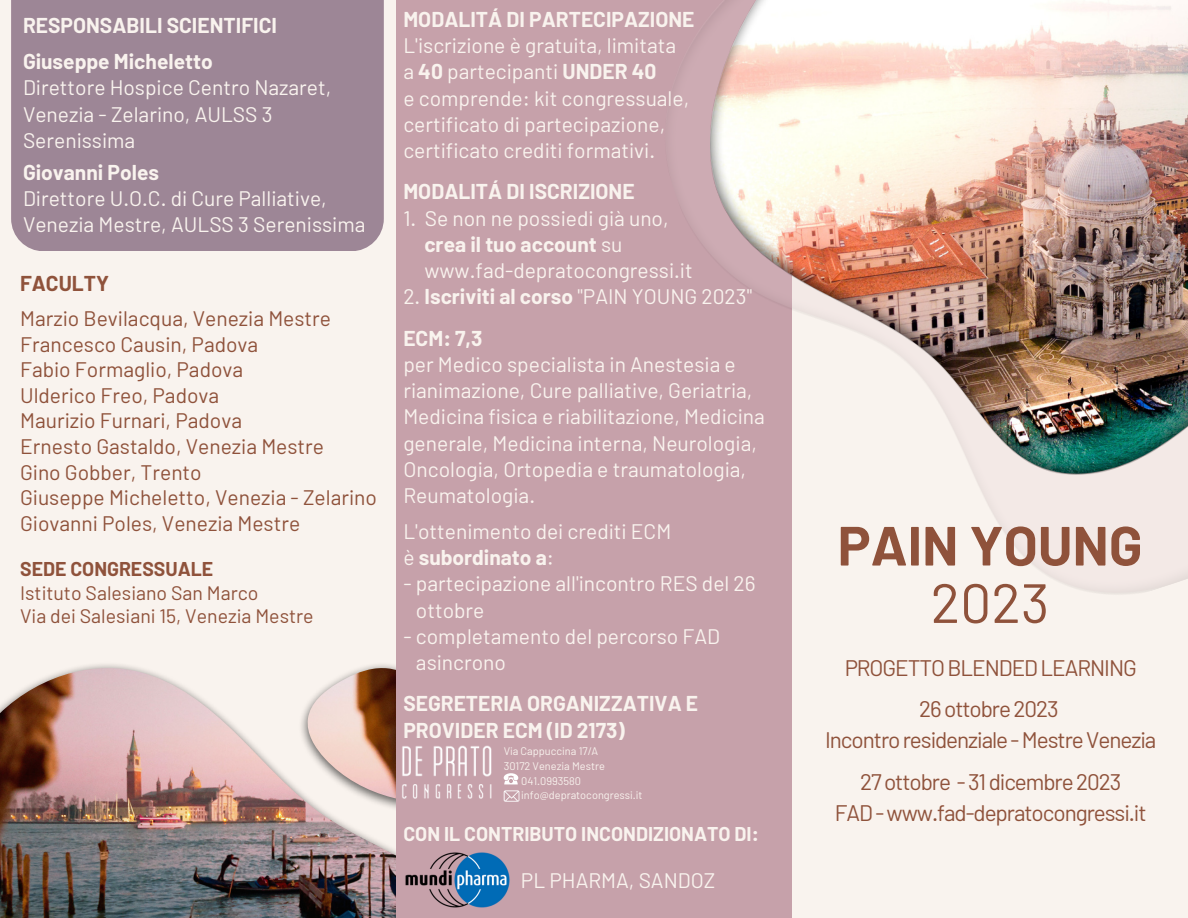
<style>
.page{position:relative;width:1188px;height:918px;background:#f9f3ee}
.page>*{position:absolute;margin:0;border:0;box-sizing:border-box;transform-origin:0 0}
.t1{font:700 55.2px/57.3px "Barlow";color:#8f523b;text-align:center}
.t2{font:22.5px "Barlow";letter-spacing:-.045em;color:#8f523b}
.t3{font:21px/26.2px "Barlow";color:#f9f3ee}
.t4{font:21px "Barlow";color:#8f523b}
.t5{font:700 21px/26.2px "Barlow";color:#f9f3ee}
.t6{font:700 21px "Barlow";color:#8f523b}
.t7{font:19.5px "Barlow";color:#8f523b}
.t8{font:700 19.5px "Barlow";color:#f9f3ee}
.t9{font:700 19.5px "Barlow";color:#8f523b}
.t10{font:10.95px "Barlow";color:#f9f3ee}
.s1{font-weight:700}
.s2{font-weight:400}
</style>
<div class="page">
<img style="left:0;top:664px;width:396px;height:254px">
<div style="left:396px;top:0;width:396px;height:918px;background:#c6a1aa"></div>
<img style="left:613px;top:0;width:575px;height:694px">
<img style="left:710px;top:0;width:478px;height:474px">
<div style="left:11px;top:0;width:372px;height:251px;background:#9d8696"></div>
<svg style="left:504px;top:773px;width:14px;height:11px"></svg>
<svg style="left:504px;top:790px;width:15px;height:12px"></svg>
<img style="left:401px;top:745px;width:91px;height:56px">
<img style="left:403px;top:850px;width:108px;height:60px">
<p class="t5" style="left:23px;top:12px;width:255px">RESPONSABILI SCIENTIFICI</p>
<p class="t5" style="left:23px;top:48px;width:191px">Giuseppe Micheletto</p>
<p class="t3" style="left:23px;top:74px;width:310px">Direttore Hospice Centro Nazaret,</p>
<p class="t3" style="left:23px;top:100px;width:251px">Venezia - Zelarino, AULSS 3<br>Serenissima</p>
<p class="t5" style="left:23px;top:158px;width:138px">Giovanni Poles</p>
<p class="t3" style="left:23px;top:184px;width:305px">Direttore U.O.C. di Cure Palliative,</p>
<p class="t3" style="left:23px;top:211px;width:344px">Venezia Mestre, AULSS 3 Serenissima</p>
<p class="t6" style="left:20px;top:270px;width:91px">FACULTY</p>
<p class="t4" style="left:20px;top:305px;width:312px">Marzio Bevilacqua, Venezia Mestre</p>
<p class="t4" style="left:20px;top:331px;width:240px">Francesco Causin, Padova</p>
<p class="t4" style="left:20px;top:356px;width:225px">Fabio Formaglio, Padova</p>
<p class="t4" style="left:20px;top:382px;width:201px">Ulderico Freo, Padova</p>
<p class="t4" style="left:20px;top:407px;width:223px">Maurizio Furnari, Padova</p>
<p class="t4" style="left:20px;top:433px;width:305px">Ernesto Gastaldo, Venezia Mestre</p>
<p class="t4" style="left:20px;top:459px;width:183px">Gino Gobber, Trento</p>
<p class="t4" style="left:20px;top:484px;width:358px">Giuseppe Micheletto, Venezia - Zelarino</p>
<p class="t4" style="left:20px;top:510px;width:282px">Giovanni Poles, Venezia Mestre</p>
<p class="t9" style="left:20px;top:556px;width:195px">SEDE CONGRESSUALE</p>
<p class="t7" style="left:20px;top:580px;width:240px">Istituto Salesiano San Marco</p>
<p class="t7" style="left:20px;top:604px;width:295px">Via dei Salesiani 15, Venezia Mestre</p>
<p class="t5" style="left:403px;top:5px;width:293px">MODALITÁ DI PARTECIPAZIONE</p>
<p class="t3" style="left:403px;top:32px;width:274px">L'iscrizione è gratuita, limitata</p>
<p class="t3" style="left:403px;top:58px;width:255px">a <span class="s1">40</span> partecipanti <span class="s1">UNDER 40</span></p>
<p class="t3" style="left:403px;top:84px;width:287px">e comprende: kit congressuale, certificato di partecipazione,</p>
<p class="t3" style="left:403px;top:137px;width:253px">certificato crediti formativi.</p>
<p class="t5" style="left:403px;top:178px;width:233px">MODALITÁ DI ISCRIZIONE</p>
<p class="t3" style="left:403px;top:204px;width:267px">1. Se non ne possiedi già uno,</p>
<p class="t5" style="left:424px;top:230px;width:200px">crea il tuo account <span class="s2">su</span></p>
<p class="t3" style="left:424px;top:257px;width:270px">www.fad-depratocongressi.it</p>
<p class="t3" style="left:403px;top:283px;width:350px">2. <span class="s1">Iscriviti al corso</span> "PAIN YOUNG 2023"</p>
<p class="t5" style="left:403px;top:324px;width:81px">ECM: 7,3</p>
<p class="t3" style="left:403px;top:350px;width:363px">per Medico specialista in Anestesia e rianimazione, Cure palliative, Geriatria, Medicina fisica e riabilitazione, Medicina generale, Medicina interna, Neurologia, Oncologia, Ortopedia e traumatologia, Reumatologia.</p>
<p class="t3" style="left:403px;top:517px;width:269px">L'ottenimento dei crediti ECM</p>
<p class="t5" style="left:403px;top:544px;width:152px"><span class="s2">è</span> subordinato a<span class="s2">:</span></p>
<p class="t3" style="left:403px;top:570px;width:354px">- partecipazione all'incontro RES del 26</p>
<p class="t3" style="left:416px;top:596px;width:70px">ottobre</p>
<p class="t3" style="left:403px;top:622px;width:318px">- completamento del percorso FAD</p>
<p class="t3" style="left:416px;top:649px;width:92px">asincrono</p>
<p class="t5" style="left:403px;top:690px;width:296px">SEGRETERIA ORGANIZZATIVA E<br>PROVIDER ECM (ID 2173)</p>
<p class="t10" style="left:504px;top:744px;width:96px">Via Cappuccina 17/A</p>
<p class="t10" style="left:504px;top:759px;width:103px">30172 Venezia Mestre</p>
<p class="t10" style="left:521px;top:774px;width:61px">041.0993580</p>
<p class="t10" style="left:521px;top:788px;width:123px">info@depratocongressi.it</p>
<p class="t8" style="left:403px;top:821px;width:357px">CON IL CONTRIBUTO INCONDIZIONATO DI:</p>
<p class="t3" style="left:521px;top:867px;width:196px">PL PHARMA, SANDOZ</p>
<p class="t1" style="left:838px;top:515px;width:306px">PAIN YOUNG<br><span class="s2">2023</span></p>
<p class="t2" style="left:845px;top:653px;width:294px">PROGETTOBLENDEDLEARNING</p>
<p class="t2" style="left:919px;top:695px;width:141px">26ottobre2023</p>
<p class="t2" style="left:825px;top:726px;width:333px">Incontroresidenziale-MestreVenezia</p>
<p class="t2" style="left:860px;top:767px;width:263px">27ottobre -31dicembre2023</p>
<p class="t2" style="left:835px;top:798px;width:313px">FAD-www.fad-depratocongressi.it</p>
</div>
